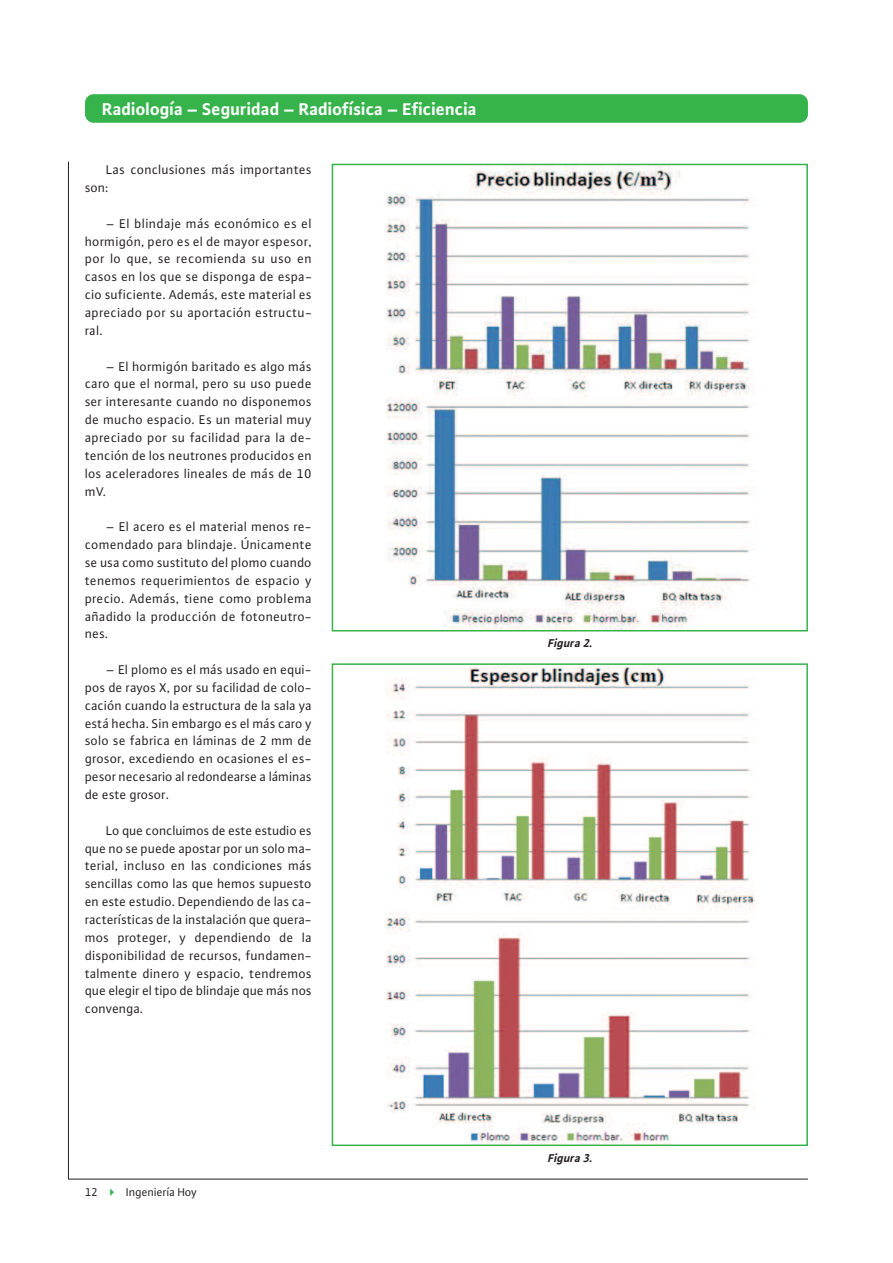
<style>
.page{position:relative;width:893px;height:1263px;background:#fff}
.page>*{position:absolute;margin:0;border:0;box-sizing:border-box;transform-origin:0 0}
.t1{font:700 18px "WILO Plus TF";color:#fff}
.t2{font:13.5px/17.9px "WILO Plus TF";letter-spacing:.02em;color:#231f20;text-align:justify}
.t3{font:12px "WILO Plus TF";color:#231f20}
.t4{font:italic 700 12px "WILO Plus TF";color:#231f20}
.s1{color:#36b44b}
</style>
<div class="page">
<div style="left:85px;top:94px;width:723px;height:29px;background:#36b44b;border-radius:9px"></div>
<hr style="left:68px;top:1179px;width:740px;height:1px;background:#231f20">
<hr style="left:68px;top:162px;width:1px;height:1017px;background:#231f20">
<img style="left:386px;top:167px;width:367px;height:461px">
<div style="left:332px;top:164px;width:476px;height:467px;border:2px solid #36b44b"></div>
<img style="left:386px;top:666px;width:369px;height:477px">
<div style="left:332px;top:663px;width:476px;height:483px;border:2px solid #36b44b"></div>
<h1 class="t1" style="left:102px;top:98px;width:376px">Radiología – Seguridad – Radiofísica – Eficiencia</h1>
<p class="t2" style="left:85px;top:161px;width:228px;text-indent:21px">Las conclusiones más importantes son:</p>
<p class="t2" style="left:85px;top:214px;width:229px;text-indent:21px">– El blindaje más económico es el hormigón, pero es el de mayor espesor, por lo que, se recomienda su uso en casos en los que se disponga de espa&shy;cio suficiente. Además, este material es apreciado por su aportación estructu&shy;ral.</p>
<p class="t2" style="left:85px;top:357px;width:229px;text-indent:21px">– El hormigón baritado es algo más caro que el normal, pero su uso puede ser interesante cuando no disponemos de mucho espacio. Es un material muy apreciado por su facilidad para la de&shy;tención de los neutrones producidos en los aceleradores lineales de más de 10 mV.</p>
<p class="t2" style="left:85px;top:517px;width:228px;text-indent:21px">– El acero es el material menos re&shy;comendado para blindaje. Únicamente se usa como sustituto del plomo cuando tenemos requerimientos de espacio y precio. Además, tiene como problema añadido la producción de fotoneutro&shy;nes.</p>
<p class="t2" style="left:85px;top:660px;width:228px;text-indent:21px">– El plomo es el más usado en equi&shy;pos de rayos X, por su facilidad de colo&shy;cación cuando la estructura de la sala ya está hecha. Sin embargo es el más caro y solo se fabrica en láminas de 2 mm de grosor, excediendo en ocasiones el es&shy;pesor necesario al redondearse a láminas de este grosor.</p>
<p class="t2" style="left:85px;top:821px;width:228px;text-indent:21px">Lo que concluimos de este estudio es que no se puede apostar por un solo ma&shy;terial, incluso en las condiciones más sencillas como las que hemos supuesto en este estudio. Dependiendo de las ca&shy;racterísticas de la instalación que quera&shy;mos proteger, y dependiendo de la disponibilidad de recursos, fundamen&shy;talmente dinero y espacio, tendremos que elegir el tipo de blindaje que más nos convenga.</p>
<p class="t3" style="left:85px;top:1185px;width:114px">12 <span class="s1">✔</span> Ingeniería Hoy</p>
<p class="t4" style="left:547px;top:636px;width:49px">Figura 2.</p>
<p class="t4" style="left:547px;top:1150px;width:49px">Figura 3.</p>
</div>
